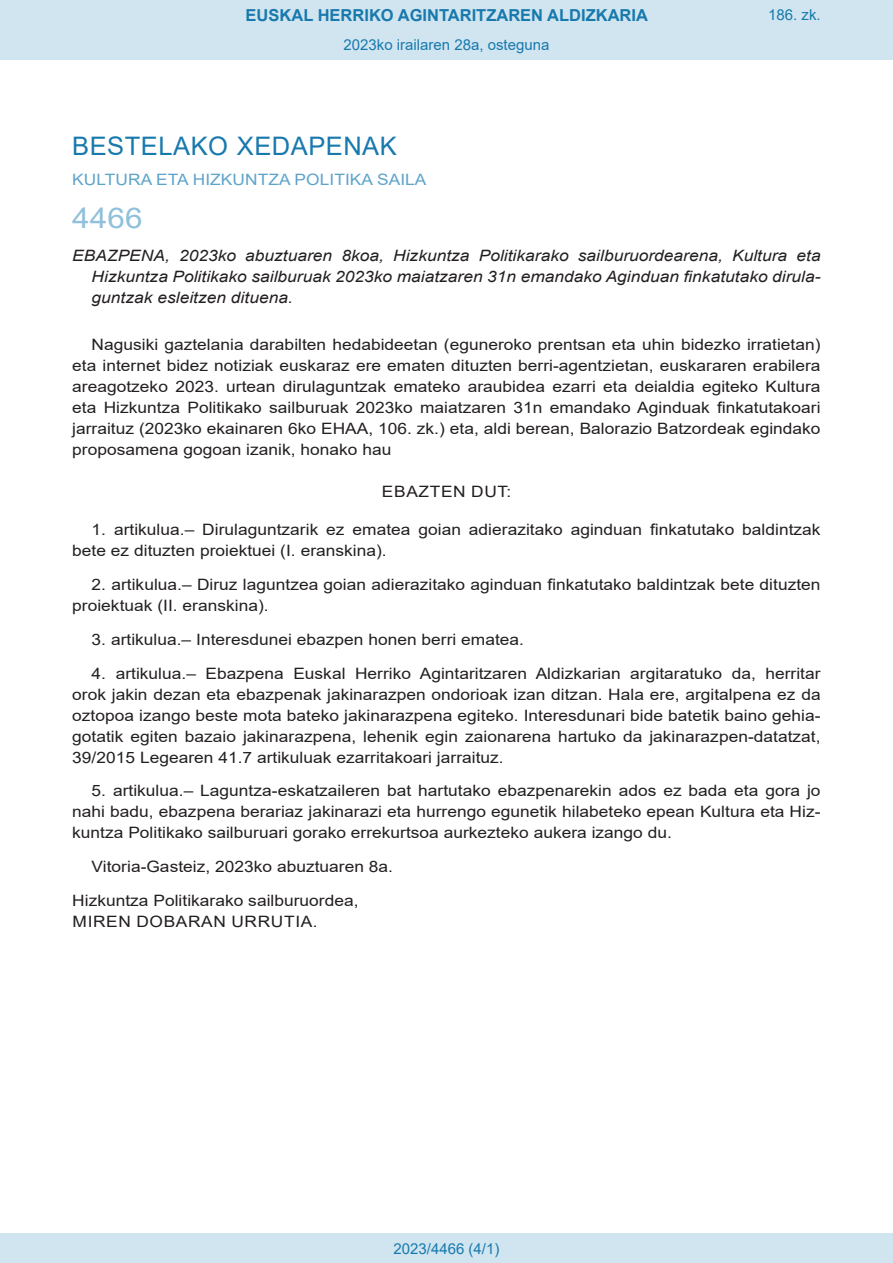
<style>
.page{position:relative;width:893px;height:1263px;background:#fff}
.page>*{position:absolute;margin:0;border:0;box-sizing:border-box;transform-origin:0 0}
.BOPVOrden{font:28.5px "Arial";color:#90c0db;scale:1.11 1}
.BOPVSeccion{font:25.5px "Arial";letter-spacing:.02em;color:#1879ad}
.t1{font:700 16.5px "Arial";color:#1879ad}
.BOPVDetalle{font:15.6px/21px "Arial";color:#231f20;text-align:justify;scale:1.11 1}
.BOPVTitulo{font:italic 15.6px/21px "Arial";color:#231f20;text-align:justify;scale:1.11 1}
.BOPVFirmaLugFec{font:15.6px "Arial";color:#231f20;scale:1.11 1}
.BOPVFirmaPuesto{font:15.6px "Arial";color:#231f20;scale:1.11 1}
.BOPVOrganismo{font:15.6px "Arial";letter-spacing:.005em;color:#5ea4ca;scale:1.11 1}
.BOPVFirmaNombre{font:15.6px "Arial";letter-spacing:.035em;color:#231f20;scale:1.11 1}
.BOPVClave{font:15.6px "Arial";letter-spacing:.035em;color:#231f20;scale:1.11 1}
.Paginacion_Centro{font:15px "Arial";color:#1879ad}
</style>
<div class="page">
<div style="left:0;top:0;width:893px;height:60px;background:#d0e5f0"></div>
<div style="left:0;top:1233px;width:893px;height:30px;background:#d0e5f0"></div>
<p class="t1" style="left:246px;top:3px;width:404px">EUSKAL HERRIKO AGINTARITZAREN ALDIZKARIA</p>
<p class="Paginacion_Centro" style="left:343px;top:35px;width:207px">2023ko irailaren 28a, osteguna</p>
<p class="Paginacion_Centro" style="left:768px;top:5px;width:54px">186. zk.</p>
<p class="BOPVSeccion" style="left:72px;top:128px;width:326px">BESTELAKO XEDAPENAK</p>
<p class="BOPVOrganismo" style="left:72px;top:169px;width:321px">KULTURA ETA HIZKUNTZA POLITIKA SAILA</p>
<p class="BOPVOrden" style="left:72px;top:198px;width:65px">4466</p>
<p class="BOPVTitulo" style="left:92px;top:246px;width:658px;text-indent:-19px">EBAZPENA, 2023ko abuztuaren 8koa, Hizkuntza Politikarako sailburuordearena, Kultura eta Hizkuntza Politikako sailburuak 2023ko maiatzaren 31n emandako Aginduan finkatutako dirula&shy;guntzak esleitzen dituena.</p>
<p class="BOPVDetalle" style="left:72px;top:334px;width:676px;text-indent:19px">Nagusiki gaztelania darabilten hedabideetan (eguneroko prentsan eta uhin bidezko irratietan) eta internet bidez notiziak euskaraz ere ematen dituzten berri-agentzietan, euskararen erabilera areagotzeko 2023. urtean dirulaguntzak emateko araubidea ezarri eta deialdia egiteko Kultura eta Hizkuntza Politikako sailburuak 2023ko maiatzaren 31n emandako Aginduak finkatutakoari jarraituz (2023ko ekainaren 6ko EHAA, 106. zk.) eta, aldi berean, Balorazio Batzordeak egindako proposamena gogoan izanik, honako hau</p>
<p class="BOPVClave" style="left:382px;top:481px;width:118px">EBAZTEN DUT:</p>
<p class="BOPVDetalle" style="left:72px;top:519px;width:676px;text-indent:19px">1. artikulua.– Dirulaguntzarik ez ematea goian adierazitako aginduan finkatutako baldintzak bete ez dituzten proiektuei (I. eranskina).</p>
<p class="BOPVDetalle" style="left:72px;top:574px;width:676px;text-indent:19px">2. artikulua.– Diruz laguntzea goian adierazitako aginduan finkatutako baldintzak bete dituzten proiektuak (II. eranskina).</p>
<p class="BOPVDetalle" style="left:92px;top:629px;width:391px">3. artikulua.– Interesdunei ebazpen honen berri ematea.</p>
<p class="BOPVDetalle" style="left:72px;top:662px;width:676px;text-indent:19px">4. artikulua.– Ebazpena Euskal Herriko Agintaritzaren Aldizkarian argitaratuko da, herritar orok jakin dezan eta ebazpenak jakinarazpen ondorioak izan ditzan. Hala ere, argitalpena ez da oztopoa izango beste mota bateko jakinarazpena egiteko. Interesdunari bide batetik baino gehia&shy;gotatik egiten bazaio jakinarazpena, lehenik egin zaionarena hartuko da jakinarazpen-datatzat, 39/2015 Legearen 41.7 artikuluak ezarritakoari jarraituz.</p>
<p class="BOPVDetalle" style="left:72px;top:780px;width:676px;text-indent:19px">5. artikulua.– Laguntza-eskatzaileren bat hartutako ebazpenarekin ados ez bada eta gora jo nahi badu, ebazpena berariaz jakinarazi eta hurrengo egunetik hilabeteko epean Kultura eta Hiz&shy;kuntza Politikako sailburuari gorako errekurtsoa aurkezteko aukera izango du.</p>
<p class="BOPVFirmaLugFec" style="left:92px;top:856px;width:273px">Vitoria-Gasteiz, 2023ko abuztuaren 8a.</p>
<p class="BOPVFirmaPuesto" style="left:72px;top:890px;width:259px">Hizkuntza Politikarako sailburuordea,</p>
<p class="BOPVFirmaNombre" style="left:73px;top:911px;width:222px">MIREN DOBARAN URRUTIA.</p>
<p class="Paginacion_Centro" style="left:393px;top:1238px;width:107px">2023/4466 (4/1)</p>
</div>
